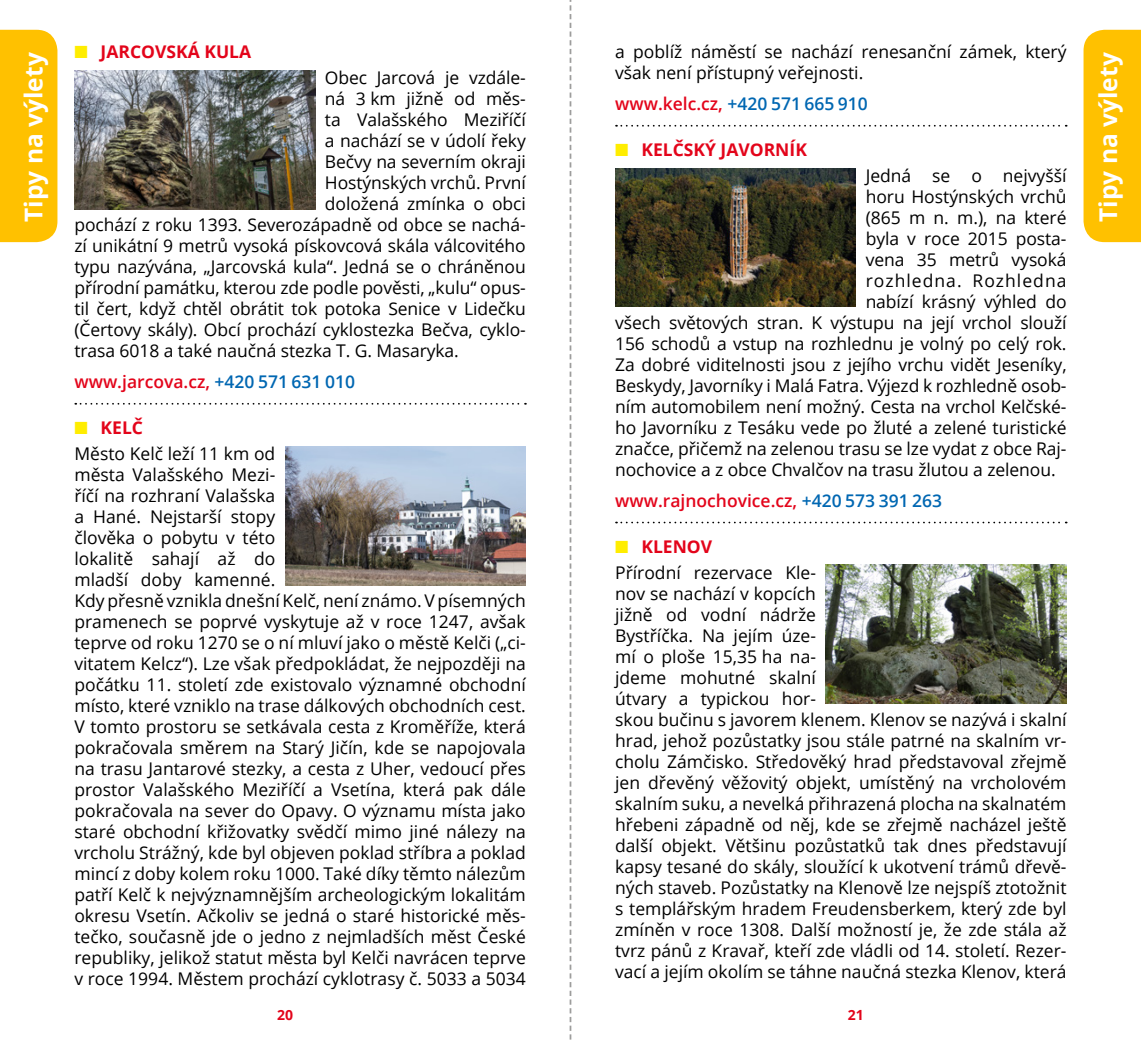
<style>
.page{position:relative;width:1141px;height:1042px;background:#fff}
.page>*{position:absolute;margin:0;border:0;box-sizing:border-box;transform-origin:0 0}
.t1{font:700 24.5px "Open Sans";color:#fff}
.t2{font:17.5px/21px "Open Sans";color:#000}
.t3{font:600 17.5px "Open Sans";color:#e3041a}
.t4{font:700 17.5px "Open Sans";color:#e3041a}
.t5{font:600 17.5px "Open Sans";color:#0067b2}
.t6{font:17.5px "Open Sans";letter-spacing:.06em;color:#000}
.t7{font:700 14px "Open Sans";color:#e3041a}
.s1{color:#0067b2}
.s2{color:#e3041a}
</style>
<div class="page">
<svg style="left:75px;top:403px;width:451px;height:2px"></svg>
<img style="left:74px;top:71px;width:241px;height:139px">
<img style="left:285px;top:446px;width:241px;height:139px">
<div style="left:0;top:30px;width:57px;height:212px;background:#ffc100"></div>
<svg style="left:616px;top:125px;width:451px;height:2px"></svg>
<svg style="left:616px;top:522px;width:451px;height:1px"></svg>
<img style="left:615px;top:168px;width:241px;height:139px">
<img style="left:826px;top:564px;width:241px;height:139px">
<div style="left:1083px;top:30px;width:58px;height:212px;background:#ffc100"></div>
<svg style="left:570px;top:0;width:1px;height:1040px"></svg>
<p class="t4" style="left:101px;top:39px;width:152px">JARCOVSKÁ KULA</p>
<h1 class="t1" style="left:16px;top:222px;width:171px;rotate:-90deg">Tipy na výlety</h1>
<p class="t2" style="left:615px;top:41px;width:453px">a poblíž náměstí se nachází renesanční zámek, který však není přístupný veřejnosti.</p>
<p class="t2" style="left:325px;top:67px;width:202px">Obec Jarcová je vzdále-</p>
<p class="t2" style="left:325px;top:88px;width:202px">ná 3 km jižně od měs-</p>
<p class="t2" style="left:325px;top:109px;width:202px">ta Valašského Meziříčí</p>
<p class="t2" style="left:325px;top:130px;width:202px">a nachází se v údolí řeky</p>
<p class="t2" style="left:325px;top:151px;width:202px">Bečvy na severním okraji</p>
<p class="t2" style="left:325px;top:172px;width:202px">Hostýnských vrchů. První</p>
<p class="t2" style="left:325px;top:193px;width:202px">doložená zmínka o obci</p>
<p class="t2" style="left:74px;top:214px;width:453px">pochází z roku 1393. Severozápadně od obce se nachá-</p>
<p class="t2" style="left:74px;top:235px;width:453px">zí unikátní 9 metrů vysoká pískovcová skála válcovitého</p>
<p class="t2" style="left:74px;top:256px;width:453px">typu nazývána, „Jarcovská kula“. Jedná se o chráněnou</p>
<p class="t2" style="left:74px;top:277px;width:453px">přírodní památku, kterou zde podle pověsti, „kulu“ opus-</p>
<p class="t2" style="left:74px;top:298px;width:453px">til čert, když chtěl obrátit tok potoka Senice v Lidečku</p>
<p class="t2" style="left:74px;top:319px;width:453px">(Čertovy skály). Obcí prochází cyklostezka Bečva, cyklo-</p>
<p class="t2" style="left:74px;top:340px;width:386px">trasa 6018 a také naučná stezka T. G. Masaryka.</p>
<p class="t3" style="left:74px;top:370px;width:282px">www.jarcova.cz, <span class="s1">+420 571 631 010</span></p>
<p class="t4" style="left:101px;top:415px;width:44px">KELČ</p>
<p class="t2" style="left:74px;top:442px;width:453px">Město Kelč leží 11 km od<br>města Valašského Mezi-<br>říčí na rozhraní Valašska<br>a Hané. Nejstarší stopy<br>člověka o pobytu v této<br>lokalitě sahají až do<br>mladší doby kamenné.<br>Kdy přesně vznikla dnešní Kelč, není známo. V písemných pramenech se poprvé vyskytuje až v roce 1247, avšak teprve od roku 1270 se o ní mluví jako o městě Kelči („ci&shy;vitatem Kelcz“). Lze však předpokládat, že nejpozději na počátku 11. století zde existovalo významné obchodní místo, které vzniklo na trase dálkových obchodních cest.<br>V tomto prostoru se setkávala cesta z Kroměříže, která pokračovala směrem na Starý Jičín, kde se napojovala na trasu Jantarové stezky, a cesta z Uher, vedoucí přes prostor Valašského Meziříčí a Vsetína, která pak dále pokračovala na sever do Opavy. O významu místa jako staré obchodní křižovatky svědčí mimo jiné nálezy na vrcholu Strážný, kde byl objeven poklad stříbra a poklad mincí z doby kolem roku 1000. Také díky těmto nálezům patří Kelč k nejvýznamnějším archeologickým lokalitám okresu Vsetín. Ačkoliv se jedná o staré historické měs&shy;tečko, současně jde o jedno z nejmladších měst České republiky, jelikož statut města byl Kelči navrácen teprve v roce 1994. Městem prochází cyklotrasy č. 5033 a 5034</p>
<p class="t5" style="left:615px;top:92px;width:254px"><span class="s2">www.kelc.cz,</span> +420 571 665 910</p>
<p class="t4" style="left:641px;top:137px;width:167px">KELČSKÝ JAVORNÍK</p>
<p class="t2" style="left:866px;top:164px;width:202px">Jedná se o nejvyšší</p>
<p class="t2" style="left:866px;top:185px;width:202px">horu Hostýnských vrchů</p>
<p class="t2" style="left:866px;top:206px;width:202px">(865 m n. m.), na které</p>
<p class="t2" style="left:866px;top:227px;width:202px">byla v roce 2015 posta-</p>
<p class="t2" style="left:866px;top:248px;width:202px">vena 35 metrů vysoká</p>
<p class="t6" style="left:866px;top:268px;width:202px">rozhledna. Rozhledna</p>
<p class="t2" style="left:866px;top:290px;width:202px">nabízí krásný výhled do</p>
<p class="t2" style="left:615px;top:311px;width:453px">všech světových stran. K výstupu na její vrchol slouží</p>
<p class="t2" style="left:615px;top:332px;width:453px">156 schodů a vstup na rozhlednu je volný po celý rok.</p>
<p class="t2" style="left:615px;top:353px;width:453px">Za dobré viditelnosti jsou z jejího vrchu vidět Jeseníky,</p>
<p class="t2" style="left:615px;top:374px;width:453px">Beskydy, Javorníky i Malá Fatra. Výjezd k rozhledně osob-</p>
<p class="t2" style="left:615px;top:395px;width:453px">ním automobilem není možný. Cesta na vrchol Kelčské-</p>
<p class="t2" style="left:615px;top:416px;width:453px">ho Javorníku z Tesáku vede po žluté a zelené turistické</p>
<p class="t2" style="left:615px;top:437px;width:453px">značce, přičemž na zelenou trasu se lze vydat z obce Raj-</p>
<p class="t2" style="left:615px;top:458px;width:442px">nochovice a z obce Chvalčov na trasu žlutou a zelenou.</p>
<p class="t3" style="left:615px;top:488px;width:328px">www.rajnochovice.cz, <span class="s1">+420 573 391 263</span></p>
<p class="t4" style="left:641px;top:534px;width:72px">KLENOV</p>
<p class="t2" style="left:615px;top:561px;width:453px">Přírodní rezervace Kle-<br>nov se nachází v kopcích<br>jižně od vodní nádrže<br>Bystříčka. Na jejím úze-<br>mí o ploše 15,35 ha na-<br>jdeme mohutné skalní<br>útvary a typickou hor-<br>skou bučinu s javorem klenem. Klenov se nazývá i skalní hrad, jehož pozůstatky jsou stále patrné na skalním vr&shy;cholu Zámčisko. Středověký hrad představoval zřejmě jen dřevěný věžovitý objekt, umístěný na vrcholovém skalním suku, a nevelká přihrazená plocha na skalnatém hřebeni západně od něj, kde se zřejmě nacházel ještě další objekt. Většinu pozůstatků tak dnes představují kapsy tesané do skály, sloužící k ukotvení trámů dřevě&shy;ných staveb. Pozůstatky na Klenově lze nejspíš ztotožnit s templářským hradem Freudensberkem, který zde byl zmíněn v roce 1308. Další možností je, že zde stála až tvrz pánů z Kravař, kteří zde vládli od 14. století. Rezer&shy;vací a jejím okolím se táhne naučná stezka Klenov, která</p>
<p class="t7" style="left:277px;top:1004px;width:17px">20</p>
<p class="t7" style="left:848px;top:1004px;width:17px">21</p>
<h1 class="t1" style="left:1091px;top:222px;width:171px;rotate:-90deg">Tipy na výlety</h1>
</div>
